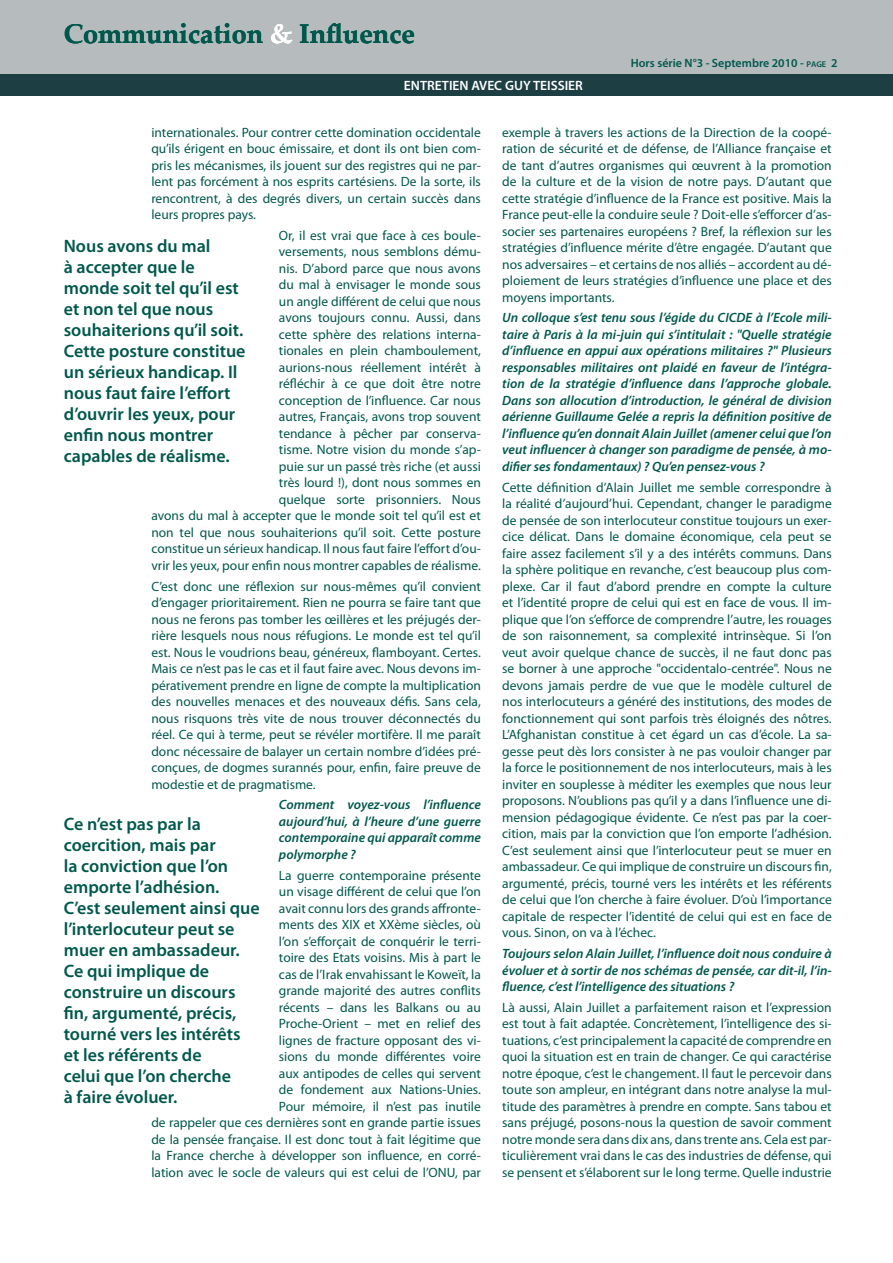
<style>
.page{position:relative;width:893px;height:1263px;background:#fff}
.page>*{position:absolute;margin:0;border:0;box-sizing:border-box;transform-origin:0 0}
.t1{font:700 27px "Palatino Linotype";color:#00584c}
.texte_exergue{font:600 18px/21px "Myriad Pro";color:#00584c}
.Style_de_paragraphe{font:13.5px/16.5px "Myriad Pro";color:#00584c;text-align:justify}
.Style_de_paragraphe-2{font:italic 600 13.5px/16.5px "Myriad Pro";color:#00584c;text-align:justify}
.t2{font:600 13.5px "Myriad Pro";color:#fff}
.t3{font:600 12px "Myriad Pro";color:#00584c}
.s1{color:#fff}
.s2{font-size:8.4px}
</style>
<div class="page">
<div style="left:0;top:0;width:893px;height:74px;background:#b6bcbe"></div>
<div style="left:0;top:75px;width:893px;height:21px;background:#1d3f44"></div>
<p class="t1" style="left:64px;top:14px;width:353px">Communication <span class="s1">&amp;</span> Influence</p>
<p class="t3" style="left:631px;top:55px;width:208px">Hors série N°3 - Septembre 2010 - <span class="s2">page</span> 2</p>
<p class="t2" style="left:404px;top:77px;width:180px">ENTRETIEN AVEC GUY TEISSIER</p>
<p class="Style_de_paragraphe" style="left:151px;top:124px;width:331px">internationales. Pour contrer cette domination occidentale qu’ils érigent en bouc émissaire, et dont ils ont bien com&shy;pris les mécanismes, ils jouent sur des registres qui ne par&shy;lent pas forcément à nos esprits cartésiens. De la sorte, ils rencontrent, à des degrés divers, un certain succès dans leurs propres pays.</p>
<p class="Style_de_paragraphe" style="left:151px;top:227px;width:331px;text-align:right">Or, il est vrai que face à ces boule-<br>versements, nous semblons dému-<br>nis. D’abord parce que nous avons<br>du mal à envisager le monde sous<br>un angle différent de celui que nous<br>avons toujours connu. Aussi, dans<br>cette sphère des relations interna-<br>tionales en plein chamboulement,<br>aurions-nous réellement intérêt à<br>réfléchir à ce que doit être notre<br>conception de l’influence. Car nous<br>autres, Français, avons trop souvent<br>tendance à pêcher par conserva-<br>tisme. Notre vision du monde s’ap-<br>puie sur un passé très riche (et aussi<br>très lourd !), dont nous sommes en<br>quelque sorte prisonniers. Nous<br>avons du mal à accepter que le monde soit tel qu’il est et non tel que nous souhaiterions qu’il soit. Cette posture constitue un sérieux handicap. Il nous faut faire l’effort d’ou&shy;vrir les yeux, pour enfin nous montrer capables de réalisme.</p>
<p class="Style_de_paragraphe" style="left:151px;top:578px;width:331px">C’est donc une réflexion sur nous-mêmes qu’il convient d’engager prioritairement. Rien ne pourra se faire tant que nous ne ferons pas tomber les œillères et les préjugés der&shy;rière lesquels nous nous réfugions. Le monde est tel qu’il est. Nous le voudrions beau, généreux, flamboyant. Certes.<br>Mais ce n’est pas le cas et il faut faire avec. Nous devons im&shy;pérativement prendre en ligne de compte la multiplication des nouvelles menaces et des nouveaux défis. Sans cela, nous risquons très vite de nous trouver déconnectés du réel. Ce qui à terme, peut se révéler mortifère. Il me paraît donc nécessaire de balayer un certain nombre d’idées pré&shy;conçues, de dogmes surannés pour, enfin, faire preuve de modestie et de pragmatisme.</p>
<p class="Style_de_paragraphe-2" style="left:279px;top:796px;width:203px">Comment voyez-vous l’influence aujourd’hui, à l’heure d’une guerre contemporaine qui apparaît comme polymorphe ?</p>
<p class="Style_de_paragraphe" style="left:151px;top:867px;width:331px;text-align:right">La guerre contemporaine présente<br>un visage différent de celui que l’on<br>avait connu lors des grands affronte-<br>ments des XIX et XXème siècles, où<br>l’on s’efforçait de conquérir le terri-<br>toire des Etats voisins. Mis à part le<br>cas de l’Irak envahissant le Koweït, la<br>grande majorité des autres conflits<br>récents – dans les Balkans ou au<br>Proche-Orient – met en relief des<br>lignes de fracture opposant des vi-<br>sions du monde différentes voire<br>aux antipodes de celles qui servent<br>de fondement aux Nations-Unies.<br>Pour mémoire, il n’est pas inutile<br>de rappeler que ces dernières sont en grande partie issues de la pensée française. Il est donc tout à fait légitime que la France cherche à développer son influence, en corré&shy;lation avec le socle de valeurs qui est celui de l’ONU, par</p>
<p class="Style_de_paragraphe" style="left:502px;top:124px;width:331px">exemple à travers les actions de la Direction de la coopé&shy;ration de sécurité et de défense, de l’Alliance française et de tant d’autres organismes qui œuvrent à la promotion de la culture et de la vision de notre pays. D’autant que cette stratégie d’influence de la France est positive. Mais la France peut-elle la conduire seule ? Doit-elle s’efforcer d’as&shy;socier ses partenaires européens ? Bref, la réflexion sur les stratégies d’influence mérite d’être engagée. D’autant que nos adversaires – et certains de nos alliés – accordent au dé&shy;ploiement de leurs stratégies d’influence une place et des moyens importants.</p>
<p class="Style_de_paragraphe-2" style="left:502px;top:309px;width:331px">Un colloque s’est tenu sous l’égide du CICDE à l’Ecole mili&shy;taire à Paris à la mi-juin qui s’intitulait : "Quelle stratégie d’influence en appui aux opérations militaires ?" Plusieurs responsables militaires ont plaidé en faveur de l’intégra&shy;tion de la stratégie d’influence dans l’approche globale.<br>Dans son allocution d’introduction, le général de division aérienne Guillaume Gelée a repris la définition positive de l’influence qu’en donnait Alain Juillet (amener celui que l’on veut influencer à changer son paradigme de pensée, à mo&shy;difier ses fondamentaux) ? Qu’en pensez-vous ?</p>
<p class="Style_de_paragraphe" style="left:502px;top:479px;width:331px">Cette définition d’Alain Juillet me semble correspondre à la réalité d’aujourd’hui. Cependant, changer le paradigme de pensée de son interlocuteur constitue toujours un exer&shy;cice délicat. Dans le domaine économique, cela peut se faire assez facilement s’il y a des intérêts communs. Dans la sphère politique en revanche, c’est beaucoup plus com&shy;plexe. Car il faut d’abord prendre en compte la culture et l’identité propre de celui qui est en face de vous. Il im&shy;plique que l’on s’efforce de comprendre l’autre, les rouages de son raisonnement, sa complexité intrinsèque. Si l’on veut avoir quelque chance de succès, il ne faut donc pas se borner à une approche "occidentalo-centrée". Nous ne devons jamais perdre de vue que le modèle culturel de nos interlocuteurs a généré des institutions, des modes de fonctionnement qui sont parfois très éloignés des nôtres.<br>L’Afghanistan constitue à cet égard un cas d’école. La sa&shy;gesse peut dès lors consister à ne pas vouloir changer par la force le positionnement de nos interlocuteurs, mais à les inviter en souplesse à méditer les exemples que nous leur proposons. N’oublions pas qu’il y a dans l’influence une di&shy;mension pédagogique évidente. Ce n’est pas par la coer&shy;cition, mais par la conviction que l’on emporte l’adhésion.<br>C’est seulement ainsi que l’interlocuteur peut se muer en ambassadeur. Ce qui implique de construire un discours fin, argumenté, précis, tourné vers les intérêts et les référents de celui que l’on cherche à faire évoluer. D’où l’importance capitale de respecter l’identité de celui qui est en face de vous. Sinon, on va à l’échec.</p>
<p class="Style_de_paragraphe-2" style="left:502px;top:945px;width:331px">Toujours selon Alain Juillet, l’influence doit nous conduire à évoluer et à sortir de nos schémas de pensée, car dit-il, l’in&shy;fluence, c’est l’intelligence des situations ?</p>
<p class="Style_de_paragraphe" style="left:502px;top:999px;width:331px">Là aussi, Alain Juillet a parfaitement raison et l’expression est tout à fait adaptée. Concrètement, l’intelligence des si&shy;tuations, c’est principalement la capacité de comprendre en quoi la situation est en train de changer. Ce qui caractérise notre époque, c’est le changement. Il faut le percevoir dans toute son ampleur, en intégrant dans notre analyse la mul&shy;titude des paramètres à prendre en compte. Sans tabou et sans préjugé, posons-nous la question de savoir comment notre monde sera dans dix ans, dans trente ans. Cela est par&shy;ticulièrement vrai dans le cas des industries de défense, qui se pensent et s’élaborent sur le long terme. Quelle industrie</p>
<p class="texte_exergue" style="left:64px;top:235px;width:183px">Nous avons du mal<br>à accepter que le monde soit tel qu’il est et non tel que nous souhaiterions qu’il soit.<br>Cette posture constitue un sérieux handicap. Il nous faut faire l’effort d’ouvrir les yeux, pour enfin nous montrer capables de réalisme.</p>
<p class="texte_exergue" style="left:64px;top:813px;width:197px">Ce n’est pas par la coercition, mais par<br>la conviction que l’on emporte l’adhésion.<br>C’est seulement ainsi que l’interlocuteur peut se muer en ambassadeur.<br>Ce qui implique de construire un discours fin, argumenté, précis, tourné vers les intérêts et les référents de<br>celui que l’on cherche<br>à faire évoluer.</p>
</div>
